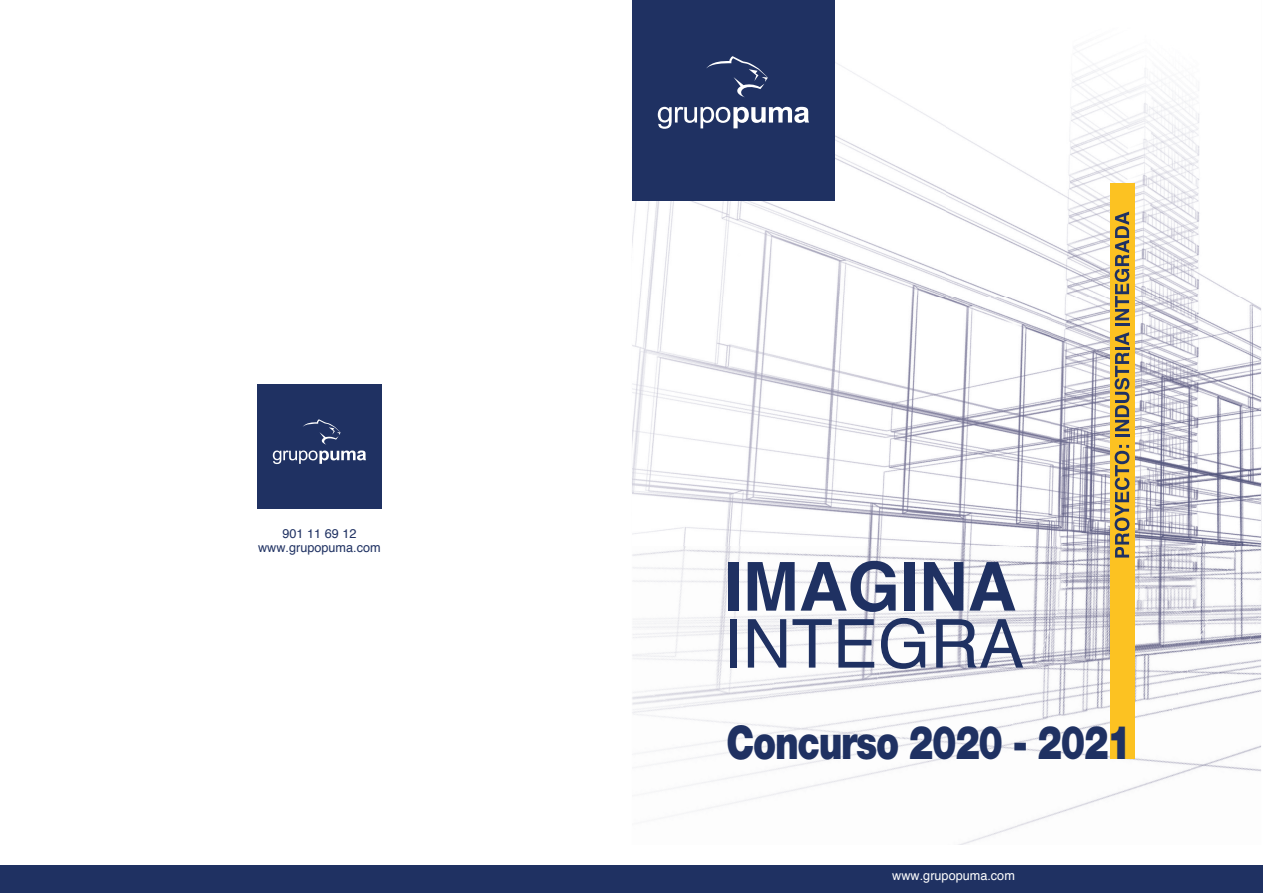
<style>
.page{position:relative;width:1263px;height:893px;background:#fff}
.page>*{position:absolute;margin:0;border:0;box-sizing:border-box;transform-origin:0 0}
.t1{font:700 67.5px "Helvetica";color:#1f3162}
.t2{font:67.5px "Helvetica";color:#1f3162}
.t3{font:900 46.5px "Helvetica Neue LT Std";letter-spacing:-.035em;color:#1f3162;scale:.79 1}
.t4{font:12.75px/14px "Helvetica";color:#1f3162;text-align:center}
.t5{font:12.75px "Helvetica";color:#fff}
</style>
<div class="page">
<img style="left:1261px;top:347px;width:1px;height:296px">
<img style="left:1201px;top:745px;width:60px;height:27px">
<img style="left:1049px;top:750px;width:152px;height:67px">
<img style="left:897px;top:742px;width:152px;height:103px">
<img style="left:796px;top:745px;width:101px;height:45px">
<img style="left:1008px;top:826px;width:41px;height:19px">
<img style="left:897px;top:823px;width:22px;height:22px">
<img style="left:1260px;top:357px;width:1px;height:119px">
<img style="left:1237px;top:482px;width:24px;height:129px">
<img style="left:1083px;top:546px;width:154px;height:184px">
<img style="left:929px;top:546px;width:154px;height:196px">
<img style="left:1210px;top:611px;width:51px;height:119px">
<img style="left:788px;top:546px;width:141px;height:196px">
<img style="left:632px;top:546px;width:195px;height:189px">
<img style="left:1005px;top:726px;width:47px;height:16px">
<img style="left:852px;top:721px;width:60px;height:21px">
<img style="left:632px;top:687px;width:140px;height:55px">
<img style="left:632px;top:62px;width:419px;height:484px">
<img style="left:946px;top:51px;width:297px;height:247px">
<img style="left:1051px;top:298px;width:209px;height:248px">
<div style="left:0;top:865px;width:1263px;height:28px;background:#1f3162"></div>
<div style="left:1110px;top:183px;width:25px;height:576px;background:#fcc222"></div>
<div style="left:632px;top:0;width:203px;height:201px;background:#1f3162"></div>
<svg style="left:658px;top:107px;width:151px;height:22px"></svg>
<svg style="left:706px;top:56px;width:62px;height:41px"></svg>
<div style="left:257px;top:384px;width:125px;height:124px;background:#1f3162"></div>
<svg style="left:273px;top:419px;width:93px;height:45px"></svg>
<svg style="left:1114px;top:445px;width:15px;height:112px"></svg>
<hr style="left:1115px;top:434px;width:14px;height:3px;background:#1f3162">
<svg style="left:1115px;top:352px;width:14px;height:79px"></svg>
<hr style="left:1115px;top:347px;width:14px;height:3px;background:#1f3162">
<svg style="left:1115px;top:332px;width:14px;height:13px"></svg>
<hr style="left:1115px;top:323px;width:14px;height:3px;background:#1f3162">
<svg style="left:1115px;top:212px;width:14px;height:108px"></svg>
<p class="t4" style="left:258px;top:527px;width:124px">901 11 69 12 www.grupopuma.com</p>
<h1 class="t1" style="left:724px;top:532px;width:294px">IMAGINA</h1>
<h1 class="t2" style="left:724px;top:592px;width:302px">INTEGRA</h1>
<h2 class="t3" style="left:726px;top:715px;width:514px">Concurso 2020 - 2021</h2>
<p class="t5" style="left:892px;top:866px;width:124px">www.grupopuma.com</p>
</div>
